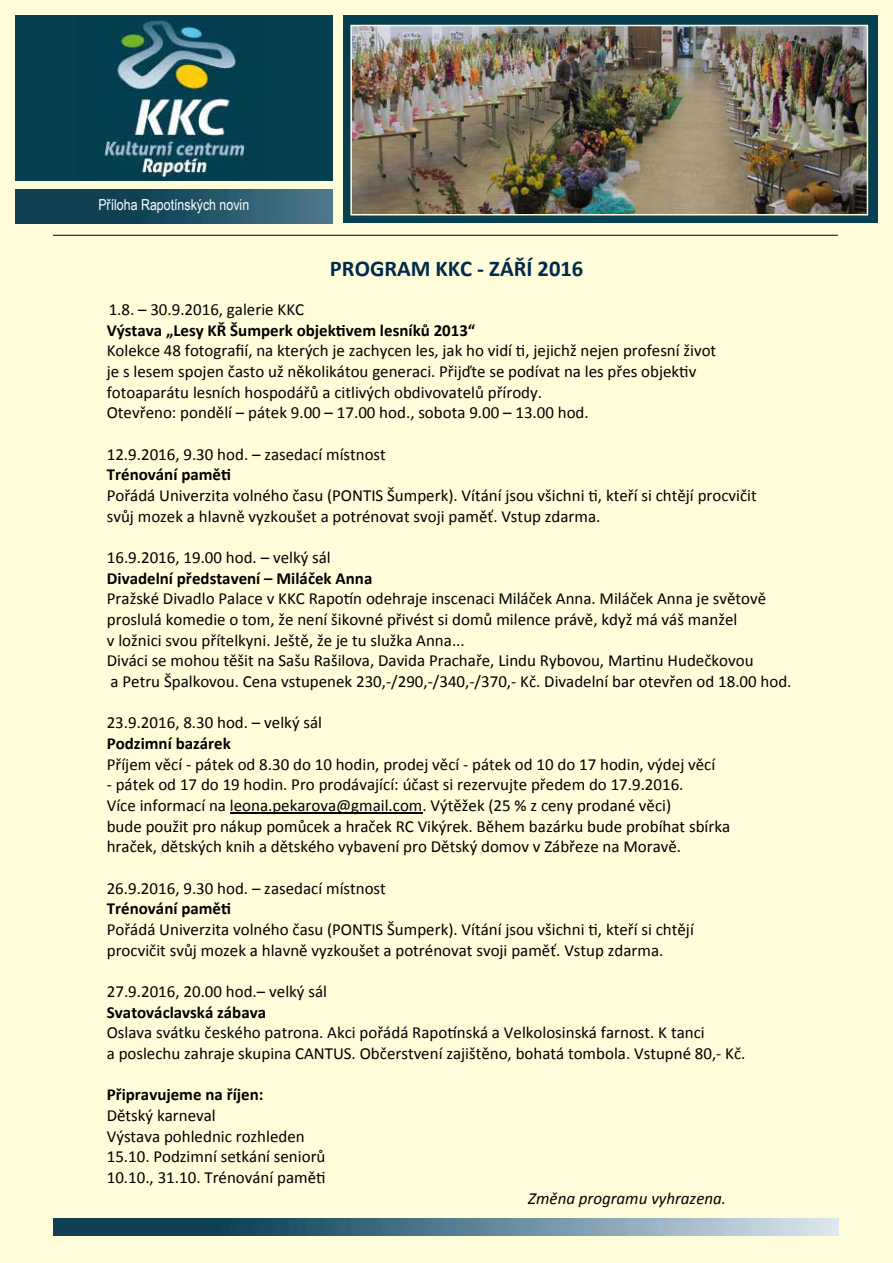
<style>
.page{position:relative;width:893px;height:1263px;background:#fffcd9}
.page>*{position:absolute;margin:0;border:0;box-sizing:border-box;transform-origin:0 0}
.t1{font:700 22.65px "Calibri";color:#002a4c}
.t2{font:16.95px/20.7px "Calibri";color:#000}
.t3{font:700 16.95px "Calibri";color:#000}
.t4{font:italic 16.95px "Calibri";color:#000}
.t5{font:15.15px "Arial Narrow";color:#fff}
</style>
<div class="page">
<div style="left:343px;top:16px;width:534px;height:207px;background:#063f4f"></div>
<img style="left:54px;top:1218px;width:784px;height:17px">
<hr style="left:53px;top:235px;width:785px;height:1px;background:#000">
<img style="left:353px;top:28px;width:512px;height:184px">
<div style="left:350px;top:25px;width:518px;height:190px;border:2px solid #fffbdb"></div>
<img style="left:16px;top:189px;width:317px;height:34px">
<img style="left:16px;top:15px;width:317px;height:166px">
<hr style="left:230px;top:813px;width:192px;height:1px;background:#000">
<p class="t5" style="left:98px;top:193px;width:152px">Příloha Rapotínských novin</p>
<h1 class="t1" style="left:330px;top:252px;width:255px">PROGRAM KKC - ZÁŘÍ 2016</h1>
<p class="t2" style="left:109px;top:299px;width:197px">1.8. – 30.9.2016, galerie KKC</p>
<p class="t3" style="left:107px;top:318px;width:370px">Výstava „Lesy KŘ Šumperk objektivem lesníků 2013“</p>
<p class="t2" style="left:107px;top:340px;width:611px">Kolekce 48 fotografií, na kterých je zachycen les, jak ho vidí ti, jejichž nejen profesní život je s lesem spojen často už několikátou generaci. Přijďte se podívat na les přes objektiv fotoaparátu lesních hospodářů a citlivých obdivovatelů přírody.<br>Otevřeno: pondělí – pátek 9.00 – 17.00 hod., sobota 9.00 – 13.00 hod.</p>
<p class="t2" style="left:107px;top:443px;width:281px">12.9.2016, 9.30 hod. – zasedací místnost</p>
<p class="t3" style="left:107px;top:463px;width:126px">Trénování paměti</p>
<p class="t2" style="left:107px;top:484px;width:652px">Pořádá Univerzita volného času (PONTIS Šumperk). Vítání jsou všichni ti, kteří si chtějí procvičit svůj mozek a hlavně vyzkoušet a potrénovat svoji paměť. Vstup zdarma.</p>
<p class="t2" style="left:107px;top:547px;width:225px">16.9.2016, 19.00 hod. – velký sál</p>
<p class="t3" style="left:107px;top:566px;width:267px">Divadelní představení – Miláček Anna</p>
<p class="t2" style="left:107px;top:588px;width:686px">Pražské Divadlo Palace v KKC Rapotín odehraje inscenaci Miláček Anna. Miláček Anna je světově proslulá komedie o tom, že není šikovné přivést si domů milence právě, když má váš manžel<br>v ložnici svou přítelkyni. Ještě, že je tu služka Anna...<br>Diváci se mohou těšit na Sašu Rašilova, Davida Prachaře, Lindu Rybovou, Martinu Hudečkovou<br>a Petru Špalkovou. Cena vstupenek 230,-/290,-/340,-/370,- Kč. Divadelní bar otevřen od 18.00 hod.</p>
<p class="t2" style="left:107px;top:712px;width:217px">23.9.2016, 8.30 hod. – velký sál</p>
<p class="t3" style="left:107px;top:731px;width:126px">Podzimní bazárek</p>
<p class="t2" style="left:107px;top:753px;width:610px">Příjem věcí - pátek od 8.30 do 10 hodin, prodej věcí - pátek od 10 do 17 hodin, výdej věcí</p>
<p class="t2" style="left:107px;top:774px;width:625px">- pátek od 17 do 19 hodin. Pro prodávající: účast si rezervujte předem do 17.9.2016.<br>Více informací na leona.pekarova@gmail.com. Výtěžek (25 % z ceny prodané věci)<br>bude použit pro nákup pomůcek a hraček RC Vikýrek. Během bazárku bude probíhat sbírka hraček, dětských knih a dětského vybavení pro Dětský domov v Zábřeze na Moravě.</p>
<p class="t2" style="left:107px;top:877px;width:281px">26.9.2016, 9.30 hod. – zasedací místnost</p>
<p class="t3" style="left:107px;top:897px;width:126px">Trénování paměti</p>
<p class="t2" style="left:107px;top:918px;width:589px">Pořádá Univerzita volného času (PONTIS Šumperk). Vítání jsou všichni ti, kteří si chtějí procvičit svůj mozek a hlavně vyzkoušet a potrénovat svoji paměť. Vstup zdarma.</p>
<p class="t2" style="left:107px;top:980px;width:222px">27.9.2016, 20.00 hod.– velký sál</p>
<p class="t3" style="left:107px;top:1000px;width:161px">Svatováclavská zábava</p>
<p class="t2" style="left:107px;top:1022px;width:640px">Oslava svátku českého patrona. Akci pořádá Rapotínská a Velkolosinská farnost. K tanci<br>a poslechu zahraje skupina CANTUS. Občerstvení zajištěno, bohatá tombola. Vstupné 80,- Kč.</p>
<p class="t3" style="left:107px;top:1083px;width:158px">Připravujeme na říjen:</p>
<p class="t2" style="left:107px;top:1104px;width:220px">Dětský karneval<br>Výstava pohlednic rozhleden<br>15.10. Podzimní setkání seniorů<br>10.10., 31.10. Trénování paměti</p>
<p class="t4" style="left:528px;top:1186px;width:199px">Změna programu vyhrazena.</p>
</div>
